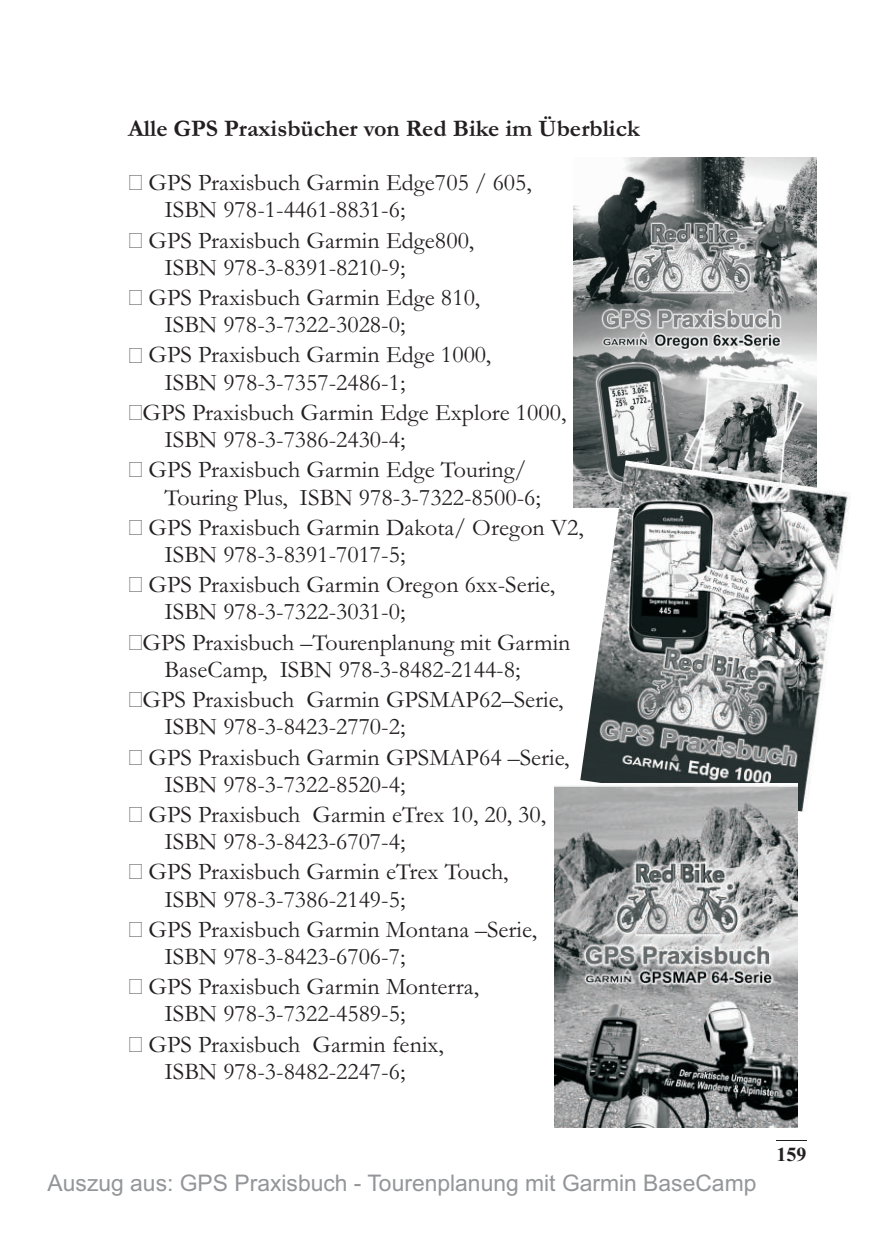
<style>
.page{position:relative;width:896px;height:1248px;background:#fff}
.page>*{position:absolute;margin:0;border:0;box-sizing:border-box;transform-origin:0 0}
.t1{font:24px/27.2px "Garamond";color:#231f20}
.t2{font:700 24px "Garamond";color:#231f20}
.t3{font:22.8px "Arial";color:#939598}
.t4{font:700 20px "Times New Roman";color:#231f20}
</style>
<div class="page">
<hr style="left:776px;top:1140px;width:30px;height:1px;background:#231f20">
<img style="left:573px;top:158px;width:244px;height:349px">
<img style="left:580px;top:460px;width:270px;height:352px">
<img style="left:555px;top:784px;width:243px;height:343px">
<p class="t2" style="left:128px;top:120px;width:513px">Alle GPS Praxisbücher von Red Bike im Überblick</p>
<p class="t1" style="left:164px;top:172px;width:369px;text-indent:-16px">GPS Praxisbuch Garmin Edge705 / 605,<br>ISBN 978-1-4461-8831-6;</p>
<p class="t1" style="left:164px;top:229px;width:311px;text-indent:-16px">GPS Praxisbuch Garmin Edge800,<br>ISBN 978-3-8391-8210-9;</p>
<p class="t1" style="left:164px;top:287px;width:317px;text-indent:-16px">GPS Praxisbuch Garmin Edge 810,<br>ISBN 978-3-7322-3028-0;</p>
<p class="t1" style="left:164px;top:344px;width:328px;text-indent:-16px">GPS Praxisbuch Garmin Edge 1000,<br>ISBN 978-3-7357-2486-1;</p>
<p class="t1" style="left:164px;top:402px;width:403px;text-indent:-22px">GPS Praxisbuch Garmin Edge Explore 1000,<br>ISBN 978-3-7386-2430-4;</p>
<p class="t1" style="left:164px;top:459px;width:378px;text-indent:-16px">GPS Praxisbuch Garmin Edge Touring/<br>Touring Plus, ISBN 978-3-7322-8500-6;</p>
<p class="t1" style="left:164px;top:517px;width:421px;text-indent:-16px">GPS Praxisbuch Garmin Dakota/ Oregon V2,<br>ISBN 978-3-8391-7017-5;</p>
<p class="t1" style="left:164px;top:574px;width:392px;text-indent:-16px">GPS Praxisbuch Garmin Oregon 6xx-Serie,<br>ISBN 978-3-7322-3031-0;</p>
<p class="t1" style="left:164px;top:631px;width:408px;text-indent:-22px">GPS Praxisbuch –Tourenplanung mit Garmin<br>BaseCamp, ISBN 978-3-8482-2144-8;</p>
<p class="t1" style="left:164px;top:689px;width:401px;text-indent:-22px">GPS Praxisbuch Garmin GPSMAP62–Serie,<br>ISBN 978-3-8423-2770-2;</p>
<p class="t1" style="left:164px;top:747px;width:407px;text-indent:-16px">GPS Praxisbuch Garmin GPSMAP64 –Serie,<br>ISBN 978-3-7322-8520-4;</p>
<p class="t1" style="left:164px;top:804px;width:383px;text-indent:-16px">GPS Praxisbuch Garmin eTrex 10, 20, 30,<br>ISBN 978-3-8423-6707-4;</p>
<p class="t1" style="left:164px;top:861px;width:346px;text-indent:-16px">GPS Praxisbuch Garmin eTrex Touch,<br>ISBN 978-3-7386-2149-5;</p>
<p class="t1" style="left:164px;top:919px;width:374px;text-indent:-16px">GPS Praxisbuch Garmin Montana –Serie,<br>ISBN 978-3-8423-6706-7;</p>
<p class="t1" style="left:164px;top:976px;width:316px;text-indent:-16px">GPS Praxisbuch Garmin Monterra,<br>ISBN 978-3-7322-4589-5;</p>
<p class="t1" style="left:164px;top:1033px;width:281px;text-indent:-16px">GPS Praxisbuch Garmin fenix,<br>ISBN 978-3-8482-2247-6;</p>
<p class="t3" style="left:48px;top:1174px;width:710px">Auszug aus: GPS Praxisbuch - Tourenplanung mit Garmin BaseCamp</p>
<p class="t4" style="left:776px;top:1148px;width:32px">159</p>
</div>
